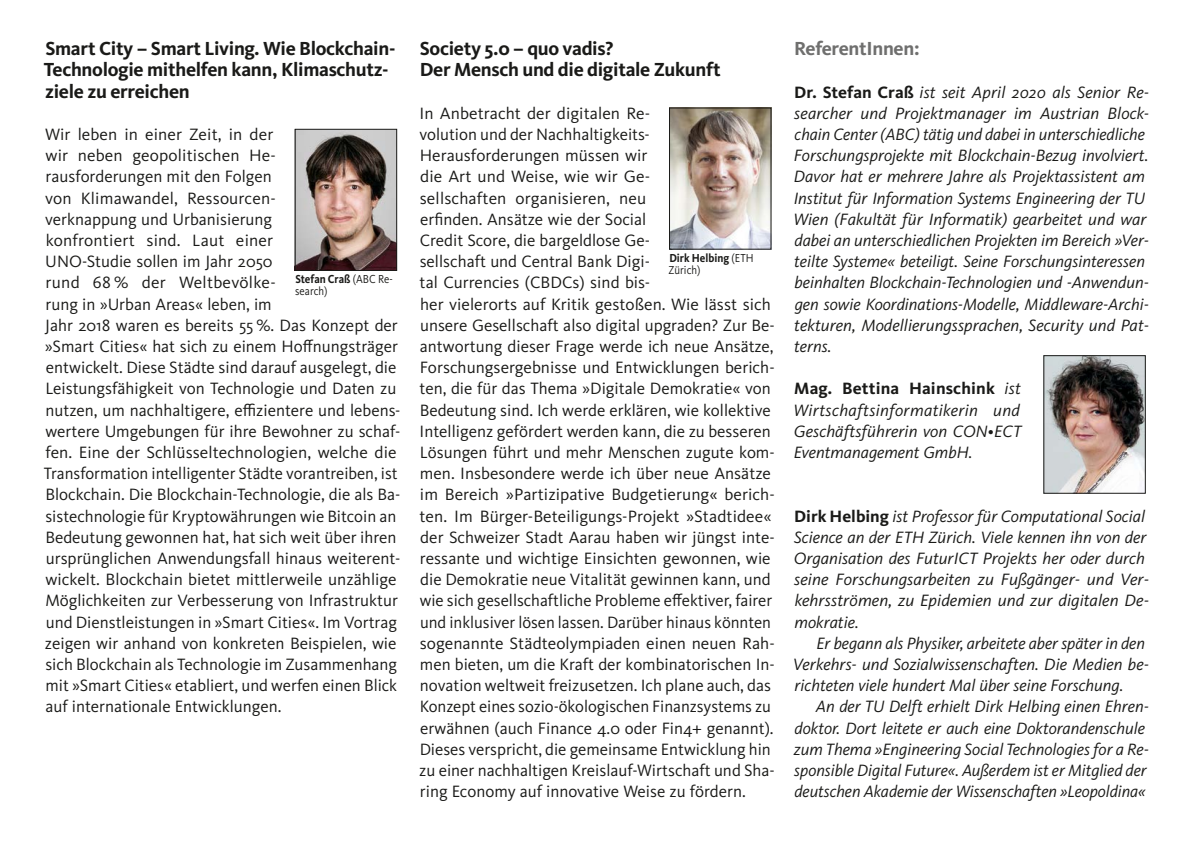
<style>
.page{position:relative;width:1191px;height:842px;background:#fff}
.page>*{position:absolute;margin:0;border:0;box-sizing:border-box;transform-origin:0 0}
.t1{font:700 19.6px/21.2px "Kievit OT";letter-spacing:-.015em;color:#1a1a18}
.t2{font:700 19.6px "Kievit OT";letter-spacing:-.015em;color:#6f6f6e}
.t3{font:17px/21.2px "Kievit OT";color:#1a1a18}
.t4{font:italic 17px/21.2px "Kievit OT";color:#1a1a18}
.t5{font:12px/11.6px "Kievit OT";color:#1a1a18;scale:.9 1}
.t6{font:700 12px/11.6px "Kievit OT";color:#1a1a18;scale:.9 1}
.s1{font-weight:700}
.s2{font-weight:400}
.s3{font-weight:700;font-style:normal}
</style>
<div class="page">
<img style="left:671px;top:110px;width:98px;height:137px">
<div style="left:669px;top:108px;width:102px;height:141px;border:1px solid #1a1a18"></div>
<img style="left:1045px;top:357px;width:98px;height:135px">
<div style="left:1043px;top:355px;width:102px;height:139px;border:1px solid #1a1a18"></div>
<img style="left:297px;top:131px;width:98px;height:138px">
<div style="left:295px;top:129px;width:102px;height:142px;border:1px solid #1a1a18"></div>
<p class="t1" style="left:44px;top:38px;width:353px">Smart City – Smart Living. Wie Blockchain-<br>Technologie mithelfen kann, Klimaschutz&shy;ziele zu erreichen</p>
<p class="t3" style="left:44px;top:123px;width:358px">Wir leben in einer Zeit, in der<br>wir neben geopolitischen He-<br>rausforderungen mit den Folgen<br>von Klimawandel, Ressourcen-<br>verknappung und Urbanisierung<br>konfrontiert sind. Laut einer<br>UNO-Studie sollen im Jahr 2050<br>rund 68 % der Weltbevölke-<br>rung in »Urban Areas« leben, im<br>Jahr 2018 waren es bereits 55 %. Das Konzept der »Smart Cities« hat sich zu einem Hoffnungsträger entwickelt. Diese Städte sind darauf ausgelegt, die Leistungsfähigkeit von Technologie und Daten zu nutzen, um nachhaltigere, effizientere und lebens&shy;wertere Umgebungen für ihre Bewohner zu schaf&shy;fen. Eine der Schlüsseltechnologien, welche die Transformation intelligenter Städte vorantreiben, ist Blockchain. Die Blockchain-Technologie, die als Ba&shy;sistechnologie für Kryptowährungen wie Bitcoin an Bedeutung gewonnen hat, hat sich weit über ihren ursprünglichen Anwendungsfall hinaus weiterent&shy;wickelt. Blockchain bietet mittlerweile unzählige Möglichkeiten zur Verbesserung von Infrastruktur und Dienstleistungen in »Smart Cities«. Im Vortrag zeigen wir anhand von konkreten Beispielen, wie sich Blockchain als Technologie im Zusammenhang mit »Smart Cities« etabliert, und werfen einen Blick auf internationale Entwicklungen.</p>
<p class="t5" style="left:295px;top:273px;width:110px"><span class="s1">Stefan Craß</span> (ABC Re&shy;search)</p>
<p class="t1" style="left:420px;top:38px;width:302px">Society 5.0 – quo vadis?<br>Der Mensch und die digitale Zukunft</p>
<p class="t3" style="left:419px;top:102px;width:357px">In Anbetracht der digitalen Re-<br>volution und der Nachhaltigkeits-Herausforderungen müssen wir<br>die Art und Weise, wie wir Ge-<br>sellschaften organisieren, neu<br>erfinden. Ansätze wie der Social<br>Credit Score, die bargeldlose Ge-<br>sellschaft und Central Bank Digi-<br>tal Currencies (CBDCs) sind bis-<br>her vielerorts auf Kritik gestoßen. Wie lässt sich unsere Gesellschaft also digital upgraden? Zur Be&shy;antwortung dieser Frage werde ich neue Ansätze, Forschungsergebnisse und Entwicklungen berich&shy;ten, die für das Thema »Digitale Demokratie« von Bedeutung sind. Ich werde erklären, wie kollektive Intelligenz gefördert werden kann, die zu besseren Lösungen führt und mehr Menschen zugute kom&shy;men. Insbesondere werde ich über neue Ansätze im Bereich »Partizipative Budgetierung« berich&shy;ten. Im Bürger-Beteiligungs-Projekt »Stadtidee« der Schweizer Stadt Aarau haben wir jüngst inte&shy;ressante und wichtige Einsichten gewonnen, wie die Demokratie neue Vitalität gewinnen kann, und wie sich gesellschaftliche Probleme effektiver, fairer und inklusiver lösen lassen. Darüber hinaus könnten sogenannte Städteolympiaden einen neuen Rah&shy;men bieten, um die Kraft der kombinatorischen In&shy;novation weltweit freizusetzen. Ich plane auch, das Konzept eines sozio-ökologischen Finanzsystems zu erwähnen (auch Finance 4.0 oder Fin4+ genannt).<br>Dieses verspricht, die gemeinsame Entwicklung hin zu einer nachhaltigen Kreislauf-Wirtschaft und Sha&shy;ring Economy auf innovative Weise zu fördern.</p>
<p class="t6" style="left:668px;top:252px;width:96px">Dirk Helbing <span class="s2">(ETH<br>Zürich)</span></p>
<p class="t2" style="left:794px;top:37px;width:127px">ReferentInnen:</p>
<p class="t4" style="left:793px;top:81px;width:357px"><span class="s3">Dr. Stefan Craß</span> ist seit April 2020 als Senior Re&shy;searcher und Projektmanager im Austrian Block&shy;chain Center (ABC) tätig und dabei in unterschiedliche Forschungsprojekte mit Blockchain-Bezug involviert.<br>Davor hat er mehrere Jahre als Projektassistent am Institut für Information Systems Engineering der TU Wien (Fakultät für Informatik) gearbeitet und war dabei an unterschiedlichen Projekten im Bereich »Ver&shy;teilte Systeme« beteiligt. Seine Forschungsinteressen beinhalten Blockchain-Technologien und -Anwendun&shy;gen sowie Koordinations-Modelle, Middleware-Archi&shy;tekturen, Modellierungssprachen, Security und Pat&shy;terns.</p>
<p class="t4" style="left:793px;top:378px;width:230px;text-align:justify"><span class="s3">Mag. Bettina Hainschink</span> ist Wirtschaftsinformatikerin und Geschäftsführerin von CON•ECT Eventmanagement GmbH.</p>
<p class="t4" style="left:794px;top:505px;width:357px"><span class="s3">Dirk Helbing</span> ist Professor für Computational Social Science an der ETH Zürich. Viele kennen ihn von der Organisation des FuturICT Projekts her oder durch seine Forschungsarbeiten zu Fußgänger- und Ver&shy;kehrsströmen, zu Epidemien und zur digitalen De&shy;mokratie.</p>
<p class="t4" style="left:793px;top:632px;width:357px;text-indent:24px">Er begann als Physiker, arbeitete aber später in den<br>Verkehrs- und Sozialwissenschaften. Die Medien be&shy;richteten viele hundert Mal über seine Forschung.</p>
<p class="t4" style="left:794px;top:696px;width:356px;text-indent:22px">An der TU Delft erhielt Dirk Helbing einen Ehren&shy;doktor. Dort leitete er auch eine Doktorandenschule zum Thema »Engineering Social Technologies for a Re&shy;sponsible Digital Future«. Außerdem ist er Mitglied der deutschen Akademie der Wissenschaften »Leopoldina«</p>
</div>
